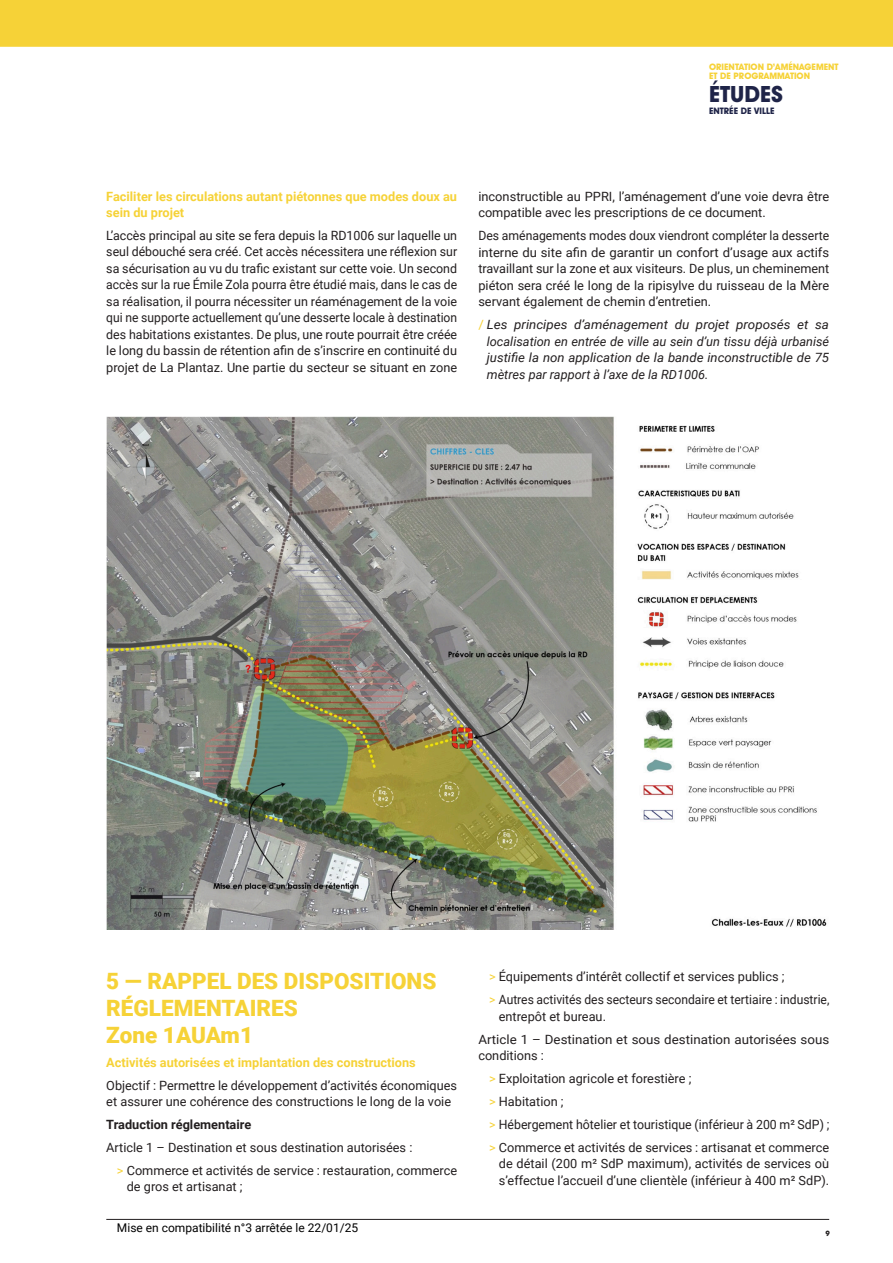
<style>
.page{position:relative;width:893px;height:1263px;background:#fff}
.page>*{position:absolute;margin:0;border:0;box-sizing:border-box;transform-origin:0 0}
.INTER_1{font:900 22.5px/27px "Roboto";color:#f6d237}
.t1{font:700 22.5px "Avant Garde IT Cby BT";color:#1f2448}
.TEXTE{font:12.75px/16.5px "Roboto";color:#231f20}
.TEXTE-2{font:12.75px/16.5px "Roboto";color:#231f20;text-align:justify;scale:.96 1}
.TEXTE-3{font:italic 12.75px/16.5px "Roboto";color:#231f20;text-align:justify;scale:1.05 1}
.INTER_4{font:700 12.75px/15.8px "Roboto";color:#f6d237}
.TEXTE-4{font:12.75px/16.5px "Roboto";color:#231f20;scale:.95 1}
.TEXTE-5{font:12.75px/16.5px "Roboto";color:#231f20;scale:1.05 1}
.TEXTE-6{font:700 12.75px "Roboto";color:#231f20}
.t2{font:12px "Roboto";color:#000}
.t3{font:700 9px/9px "Avant Garde IT Cby BT";color:#f6d237}
.t4{font:700 9px "Avant Garde IT Cby BT";color:#1f2448}
.t5{font:700 7.5px "Avant Garde IT Cby BT";color:#231f20}
.s1{font-style:normal;color:#f6d237}
.s2{color:#f6d237}
</style>
<div class="page">
<div style="left:0;top:0;width:893px;height:47px;background:#f6d237"></div>
<hr style="left:106px;top:1219px;width:723px;height:1px;background:#231f20">
<img style="left:106px;top:417px;width:721px;height:512px">
<p class="t3" style="left:709px;top:62px;width:131px">ORIENTATION D’AMÉNAGEMENT<br>ET DE PROGRAMMATION</p>
<h1 class="t1" style="left:709px;top:81px;width:76px">ÉTUDES</h1>
<p class="t4" style="left:709px;top:106px;width:67px">ENTRÉE DE VILLE</p>
<p class="INTER_4" style="left:106px;top:188px;width:352px">Faciliter les circulations autant piétonnes que modes doux au sein du projet</p>
<p class="TEXTE" style="left:106px;top:226px;width:352px;text-align:justify">L’accès principal au site se fera depuis la RD1006 sur laquelle un seul débouché sera créé. Cet accès nécessitera une réflexion sur sa sécurisation au vu du trafic existant sur cette voie. Un second accès sur la rue Émile Zola pourra être étudié mais, dans le cas de sa réalisation, il pourra nécessiter un réaménagement de la voie qui ne supporte actuellement qu’une desserte locale à destination des habitations existantes. De plus, une route pourrait être créée le long du bassin de rétention afin de s’inscrire en continuité du projet de La Plantaz. Une partie du secteur se situant en zone</p>
<p class="TEXTE" style="left:478px;top:188px;width:352px">inconstructible au PPRI, l’aménagement d’une voie devra être compatible avec les prescriptions de ce document.</p>
<p class="TEXTE-2" style="left:478px;top:227px;width:367px">Des aménagements modes doux viendront compléter la desserte interne du site afin de garantir un confort d’usage aux actifs travaillant sur la zone et aux visiteurs. De plus, un cheminement piéton sera créé le long de la ripisylve du ruisseau de la Mère servant également de chemin d’entretien.</p>
<p class="TEXTE-3" style="left:487px;top:316px;width:328px;text-indent:-8px"><span class="s1">/</span> Les principes d’aménagement du projet proposés et sa localisation en entrée de ville au sein d’un tissu déjà urbanisé justifie la non application de la bande inconstructible de 75 mètres par rapport à l’axe de la RD1006.</p>
<p class="INTER_1" style="left:106px;top:966px;width:332px">5 — RAPPEL DES DISPOSITIONS<br>RÉGLEMENTAIRES<br>Zone 1AUAm1</p>
<p class="INTER_4" style="left:106px;top:1054px;width:311px">Activités autorisées et implantation des constructions</p>
<p class="TEXTE" style="left:106px;top:1076px;width:352px">Objectif : Permettre le développement d’activités économiques et assurer une cohérence des constructions le long de la voie</p>
<p class="TEXTE-6" style="left:106px;top:1115px;width:146px">Traduction réglementaire</p>
<p class="TEXTE" style="left:106px;top:1139px;width:308px">Article 1 – Destination et sous destination autorisées :</p>
<p class="TEXTE" style="left:127px;top:1161px;width:332px;text-indent:-10px"><span class="s2">&gt;</span> Commerce et activités de service : restauration, commerce de gros et artisanat ;</p>
<p class="t2" style="left:117px;top:1219px;width:243px">Mise en compatibilité n°3 arrêtée le 22/01/25</p>
<p class="TEXTE" style="left:489px;top:968px;width:297px"><span class="s2">&gt;</span> Équipements d’intérêt collectif et services publics ;</p>
<p class="TEXTE-4" style="left:499px;top:991px;width:349px;text-indent:-10px"><span class="s2">&gt;</span> Autres activités des secteurs secondaire et tertiaire : industrie, entrepôt et bureau.</p>
<p class="TEXTE-5" style="left:478px;top:1030px;width:336px">Article 1 – Destination et sous destination autorisées sous conditions :</p>
<p class="TEXTE" style="left:489px;top:1070px;width:204px"><span class="s2">&gt;</span> Exploitation agricole et forestière ;</p>
<p class="TEXTE" style="left:489px;top:1092px;width:76px"><span class="s2">&gt;</span> Habitation ;</p>
<p class="TEXTE" style="left:489px;top:1115px;width:342px"><span class="s2">&gt;</span> Hébergement hôtelier et touristique (inférieur à 200 m² SdP) ;</p>
<p class="TEXTE" style="left:499px;top:1138px;width:332px;text-align:justify;text-indent:-10px"><span class="s2">&gt;</span> Commerce et activités de services : artisanat et commerce de détail (200 m² SdP maximum), activités de services où s’effectue l’accueil d’une clientèle (inférieur à 400 m² SdP).</p>
<p class="t5" style="left:825px;top:1228px;width:6px">9</p>
</div>
